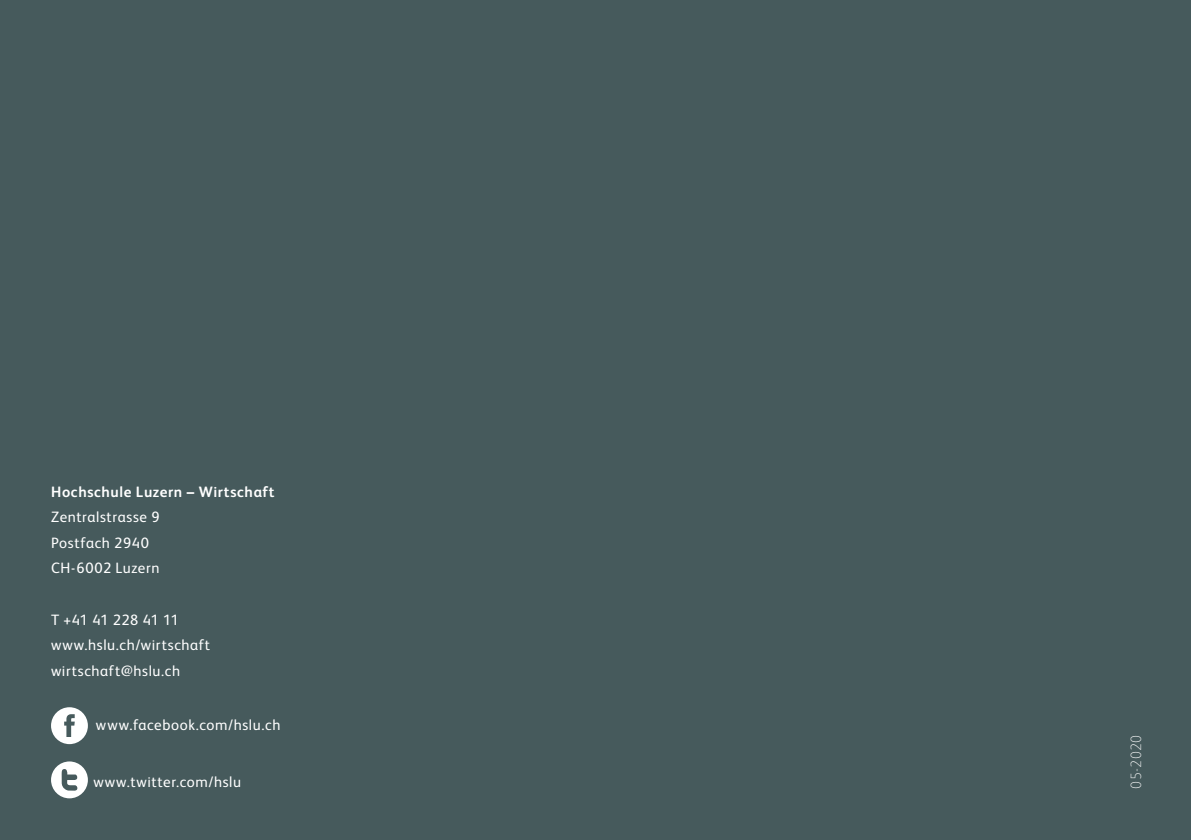
<style>
.page{position:relative;width:1191px;height:840px;background:#fff}
.page>*{position:absolute;margin:0;border:0;box-sizing:border-box;transform-origin:0 0}
.t1{font:15px/25.6px "FS Albert";letter-spacing:.04em;color:#fff}
.t2{font:700 15px "FS Albert";letter-spacing:.04em;color:#fff}
.t3{font:100 15px "FS Albert";letter-spacing:.025em;color:#fff}
</style>
<div class="page">
<div style="left:0;top:0;width:1191px;height:839px;background:#465a5c"></div>
<svg style="left:51px;top:707px;width:37px;height:36px"></svg>
<svg style="left:51px;top:761px;width:37px;height:36px"></svg>
<p class="t2" style="left:51px;top:481px;width:225px">Hochschule Luzern – Wirtschaft</p>
<p class="t1" style="left:51px;top:503px;width:110px">Zentralstrasse 9<br>Postfach 2940<br>CH-6002 Luzern</p>
<p class="t1" style="left:51px;top:605px;width:161px">T +41 41 228 41 11 www.hslu.ch/wirtschaft wirtschaft@hslu.ch</p>
<p class="t1" style="left:96px;top:710px;width:186px">www.facebook.com/hslu.ch</p>
<p class="t1" style="left:94px;top:768px;width:149px">www.twitter.com/hslu</p>
<p class="t3" style="left:1126px;top:788px;width:55px;rotate:-90deg">05-2020</p>
</div>
